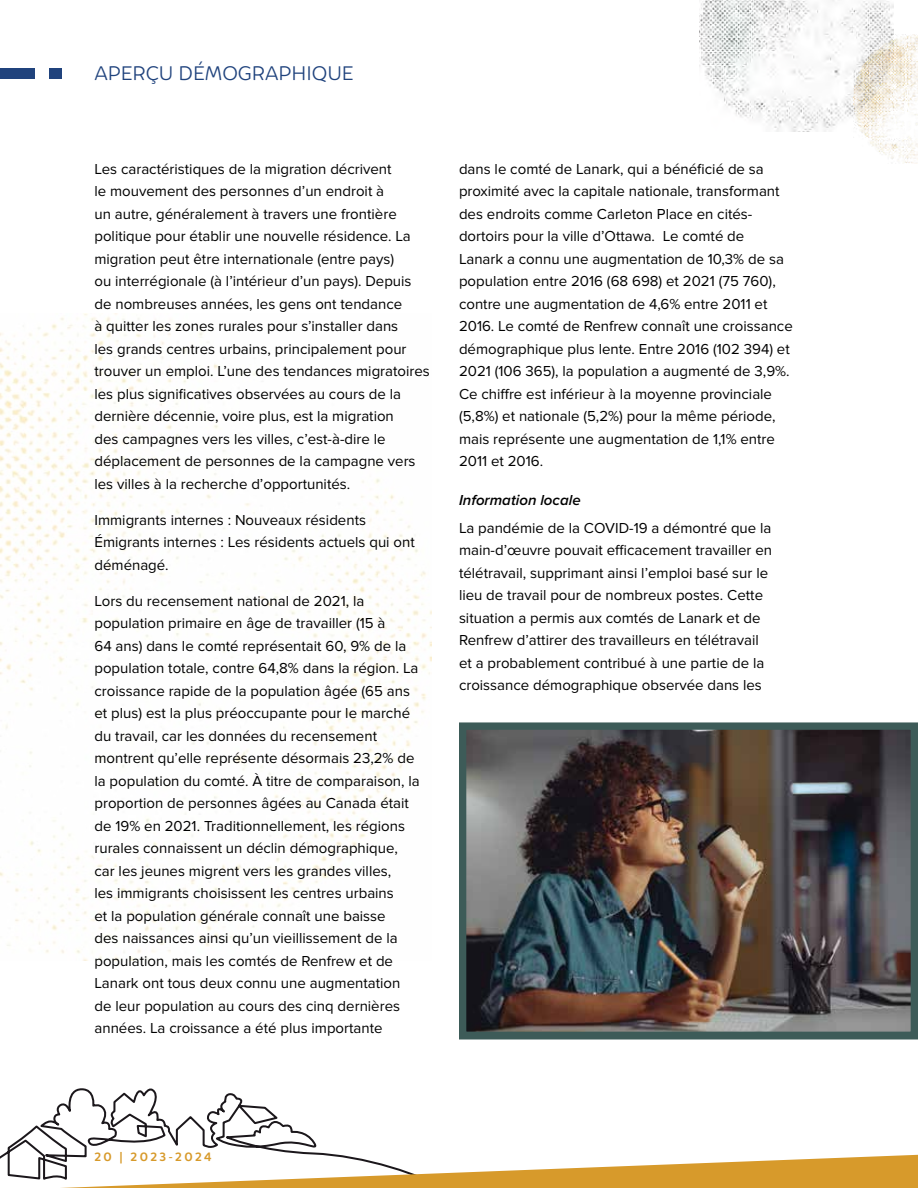
<style>
.page{position:relative;width:918px;height:1188px;background:#fff}
.page>*{position:absolute;margin:0;border:0;box-sizing:border-box;transform-origin:0 0}
.t1{font:300 19.5px "Igna Sans";color:#20437d}
.t2{font:15px/22.5px "Proxima Nova";color:#000}
.t3{font:italic 600 15px "Proxima Nova";color:#000}
.t4{font:700 12px "Igna Sans";letter-spacing:.2em;color:#d79a2b}
</style>
<div class="page">
<img style="left:0;top:313px;width:432px;height:647px">
<img style="left:699px;top:0;width:195px;height:131px">
<img style="left:853px;top:34px;width:65px;height:130px">
<img style="left:459px;top:722px;width:459px;height:318px">
<div style="left:0;top:68px;width:34px;height:10px;background:#20437d"></div>
<div style="left:49px;top:68px;width:13px;height:10px;background:#20437d"></div>
<svg style="left:53px;top:1088px;width:225px;height:31px"></svg>
<svg style="left:0;top:1119px;width:918px;height:69px"></svg>
<h1 class="t1" style="left:94px;top:61px;width:261px">APERÇU DÉMOGRAPHIQUE</h1>
<p class="t2" style="left:94px;top:158px;width:337px">Les caractéristiques de la migration décrivent<br>le mouvement des personnes d’un endroit à<br>un autre, généralement à travers une frontière politique pour établir une nouvelle résidence. La migration peut être internationale (entre pays)<br>ou interrégionale (à l’intérieur d’un pays). Depuis de nombreuses années, les gens ont tendance<br>à quitter les zones rurales pour s’installer dans<br>les grands centres urbains, principalement pour trouver un emploi. L’une des tendances migratoires les plus significatives observées au cours de la dernière décennie, voire plus, est la migration<br>des campagnes vers les villes, c’est-à-dire le déplacement de personnes de la campagne vers les villes à la recherche d’opportunités.</p>
<p class="t2" style="left:94px;top:509px;width:322px">Immigrants internes : Nouveaux résidents<br>Émigrants internes : Les résidents actuels qui ont déménagé.</p>
<p class="t2" style="left:94px;top:590px;width:327px">Lors du recensement national de 2021, la population primaire en âge de travailler (15 à<br>64 ans) dans le comté représentait 60, 9% de la population totale, contre 64,8% dans la région. La croissance rapide de la population âgée (65 ans et plus) est la plus préoccupante pour le marché du travail, car les données du recensement montrent qu’elle représente désormais 23,2% de la population du comté. À titre de comparaison, la proportion de personnes âgées au Canada était de 19% en 2021. Traditionnellement, les régions rurales connaissent un déclin démographique, car les jeunes migrent vers les grandes villes,<br>les immigrants choisissent les centres urbains<br>et la population générale connaît une baisse<br>des naissances ainsi qu’un vieillissement de la population, mais les comtés de Renfrew et de Lanark ont tous deux connu une augmentation de leur population au cours des cinq dernières années. La croissance a été plus importante</p>
<p class="t2" style="left:459px;top:158px;width:335px">dans le comté de Lanark, qui a bénéficié de sa proximité avec la capitale nationale, transformant des endroits comme Carleton Place en cités&shy;dortoirs pour la ville d’Ottawa. Le comté de<br>Lanark a connu une augmentation de 10,3% de sa population entre 2016 (68 698) et 2021 (75 760), contre une augmentation de 4,6% entre 2011 et 2016. Le comté de Renfrew connaît une croissance démographique plus lente. Entre 2016 (102 394) et 2021 (106 365), la population a augmenté de 3,9%.<br>Ce chiffre est inférieur à la moyenne provinciale (5,8%) et nationale (5,2%) pour la même période, mais représente une augmentation de 1,1% entre 2011 et 2016.</p>
<p class="t3" style="left:459px;top:489px;width:123px">Information locale</p>
<p class="t2" style="left:459px;top:517px;width:315px">La pandémie de la COVID-19 a démontré que la main-d’œuvre pouvait efficacement travailler en télétravail, supprimant ainsi l’emploi basé sur le lieu de travail pour de nombreux postes. Cette situation a permis aux comtés de Lanark et de Renfrew d’attirer des travailleurs en télétravail et a probablement contribué à une partie de la croissance démographique observée dans les</p>
<p class="t4" style="left:94px;top:1149px;width:119px">20 | 2023-2024</p>
</div>
